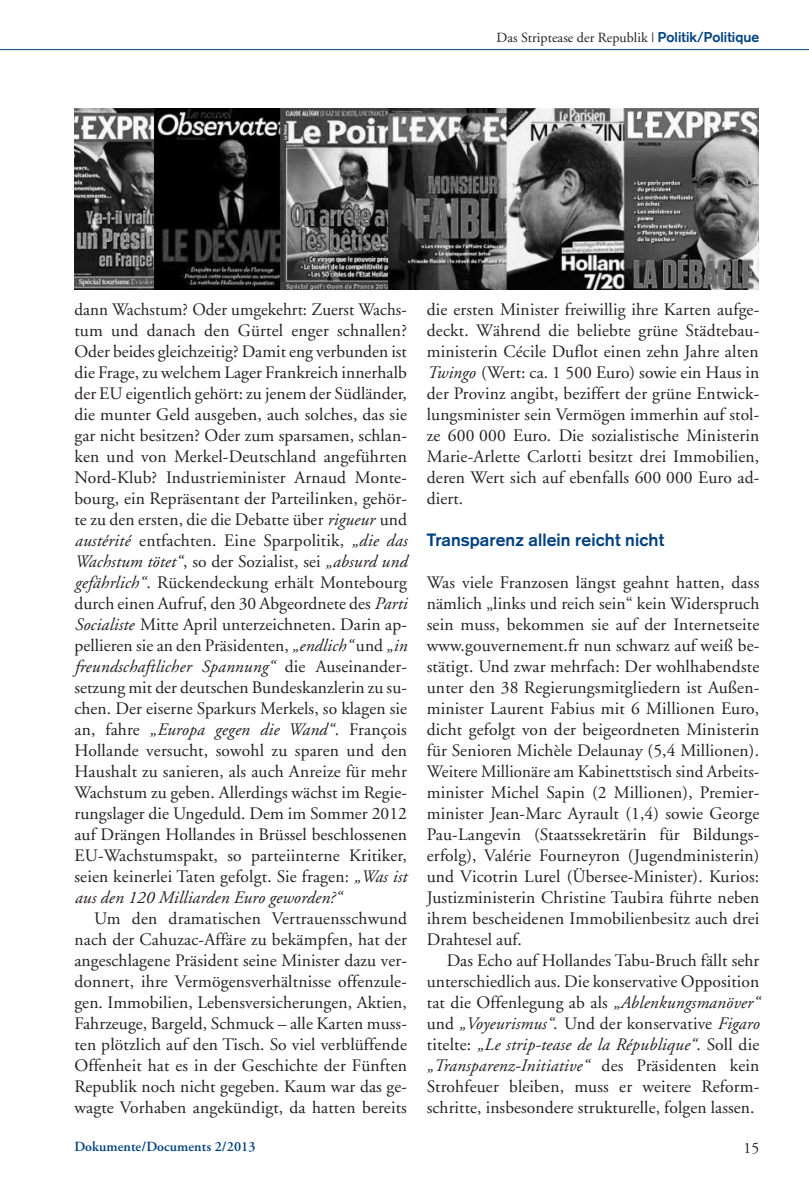
<style>
.page{position:relative;width:809px;height:1191px;background:#fff}
.page>*{position:absolute;margin:0;border:0;box-sizing:border-box;transform-origin:0 0}
.t1{font:17.5px/21px "Adobe Garamond";letter-spacing:.01em;color:#231f20;text-align:justify}
.t2{font:700 17.5px "Akzidenz Grotesk";letter-spacing:.005em;color:#014181}
.t3{font:15.75px "Adobe Garamond";color:#231f20}
.t4{font:14px "Adobe Garamond";letter-spacing:.005em;color:#231f20}
.t5{font:600 14px "Adobe Garamond";letter-spacing:.005em;color:#014181}
.s1{font-family:"Akzidenz Grotesk";font-weight:700;color:#014181}
.s2{font-style:italic}
</style>
<div class="page">
<hr style="left:0;top:49px;width:809px;height:1px;background:#014181">
<img style="left:74px;top:108px;width:684px;height:182px">
<p class="t4" style="left:496px;top:32px;width:264px">Das Striptease der Republik | <span class="s1">Politik/Politique</span></p>
<p class="t1" style="left:74px;top:300px;width:334px">dann Wachstum? Oder umgekehrt: Zuerst Wachs&shy;tum und danach den Gürtel enger schnallen?<br>Oder beides gleichzeitig? Damit eng verbunden ist die Frage, zu welchem Lager Frankreich innerhalb der EU eigentlich gehört: zu jenem der Südländer, die munter Geld ausgeben, auch solches, das sie gar nicht besitzen? Oder zum sparsamen, schlan&shy;ken und von Merkel-Deutschland angeführten Nord-Klub? Industrieminister Arnaud Monte&shy;bourg, ein Repräsentant der Parteilinken, gehör&shy;te zu den ersten, die die Debatte über <span class="s2">rigueur</span> und <span class="s2">austérité</span> entfachten. Eine Sparpolitik, <span class="s2">„die das Wachstum tötet“</span>, so der Sozialist, sei <span class="s2">„absurd und gefährlich“</span>. Rückendeckung erhält Montebourg durch einen Aufruf, den 30 Abgeordnete des <span class="s2">Parti Socialiste</span> Mitte April unterzeichneten. Darin ap&shy;pellieren sie an den Präsidenten, <span class="s2">„endlich“</span> und <span class="s2">„in freundschaftlicher Spannung“</span> die Auseinander&shy;setzung mit der deutschen Bundeskanzlerin zu su&shy;chen. Der eiserne Sparkurs Merkels, so klagen sie an, fahre <span class="s2">„Europa gegen die Wand“</span>. François Hollande versucht, sowohl zu sparen und den Haushalt zu sanieren, als auch Anreize für mehr Wachstum zu geben. Allerdings wächst im Regie&shy;rungslager die Ungeduld. Dem im Sommer 2012 auf Drängen Hollandes in Brüssel beschlossenen EU-Wachstumspakt, so parteiinterne Kritiker, seien keinerlei Taten gefolgt. Sie fragen: <span class="s2">„Was ist aus den 120 Milliarden Euro geworden?“</span></p>
<p class="t1" style="left:74px;top:909px;width:334px;text-indent:20px">Um den dramatischen Vertrauensschwund nach der Cahuzac-Affäre zu bekämpfen, hat der angeschlagene Präsident seine Minister dazu ver&shy;donnert, ihre Vermögensverhältnisse offenzule&shy;gen. Immobilien, Lebensversicherungen, Aktien, Fahrzeuge, Bargeld, Schmuck – alle Karten muss&shy;ten plötzlich auf den Tisch. So viel verblüffende Offenheit hat es in der Geschichte der Fünften Republik noch nicht gegeben. Kaum war das ge&shy;wagte Vorhaben angekündigt, da hatten bereits</p>
<p class="t1" style="left:427px;top:300px;width:334px">die ersten Minister freiwillig ihre Karten aufge&shy;deckt. Während die beliebte grüne Städtebau&shy;ministerin Cécile Duflot einen zehn Jahre alten <span class="s2">Twingo</span> (Wert: ca. 1 500 Euro) sowie ein Haus in der Provinz angibt, beziffert der grüne Entwick&shy;lungsminister sein Vermögen immerhin auf stol&shy;ze 600 000 Euro. Die sozialistische Ministerin Marie-Arlette Carlotti besitzt drei Immobilien, deren Wert sich auf ebenfalls 600 000 Euro ad&shy;diert.</p>
<p class="t2" style="left:427px;top:534px;width:239px">Transparenz allein reicht nicht</p>
<p class="t1" style="left:427px;top:573px;width:334px">Was viele Franzosen längst geahnt hatten, dass nämlich „links und reich sein“ kein Widerspruch sein muss, bekommen sie auf der Internetseite www.gouvernement.fr nun schwarz auf weiß be&shy;stätigt. Und zwar mehrfach: Der wohlhabendste unter den 38 Regierungsmitgliedern ist Außen&shy;minister Laurent Fabius mit 6 Millionen Euro, dicht gefolgt von der beigeordneten Ministerin für Senioren Michèle Delaunay (5,4 Millionen).<br>Weitere Millionäre am Kabinettstisch sind Arbeits&shy;minister Michel Sapin (2 Millionen), Premier&shy;minister Jean-Marc Ayrault (1,4) sowie George Pau-Langevin (Staatssekretärin für Bildungs&shy;erfolg), Valérie Fourneyron (Jugendministerin) und Vicotrin Lurel (Übersee-Minister). Kurios:<br>Justizministerin Christine Taubira führte neben ihrem bescheidenen Immobilienbesitz auch drei Drahtesel auf.</p>
<p class="t1" style="left:427px;top:951px;width:334px;text-indent:20px">Das Echo auf Hollandes Tabu-Bruch fällt sehr unterschiedlich aus. Die konservative Opposition tat die Offenlegung ab als <span class="s2">„Ablenkungsmanöver“ </span>und <span class="s2">„Voyeurismus“</span>. Und der konservative <span class="s2">Figaro </span>titelte: <span class="s2">„Le strip-tease de la République“</span>. Soll die <span class="s2">„Transparenz-Initiative“</span> des Präsidenten kein Strohfeuer bleiben, muss er weitere Reform&shy;schritte, insbesondere strukturelle, folgen lassen.</p>
<p class="t5" style="left:74px;top:1140px;width:183px">Dokumente/Documents 2/2013</p>
<p class="t3" style="left:743px;top:1141px;width:17px">15</p>
</div>
